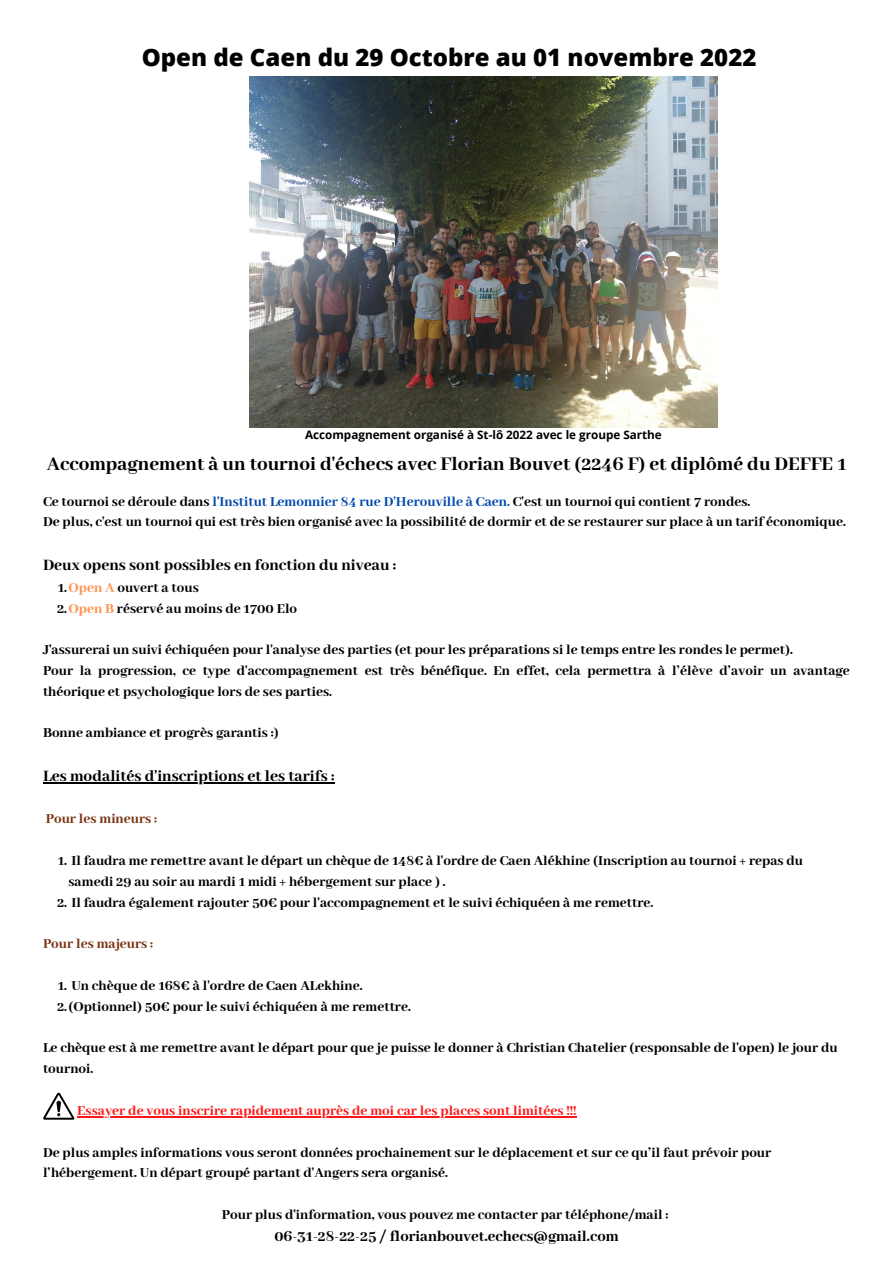
<style>
.page{position:relative;width:893px;height:1263px;background:#fff}
.page>*{position:absolute;margin:0;border:0;box-sizing:border-box;transform-origin:0 0}
.t1{font:800 24px "Open Sans";color:#000}
.t2{font:800 21px "Abhaya Libre";color:#000}
.t3{font:800 17.25px "Abhaya Libre";color:#000}
.t4{font:800 16.5px "Abhaya Libre";color:#000}
.t5{font:800 15px/20.9px "Abhaya Libre";color:#000}
.t6{font:800 15px "Abhaya Libre";color:#ff1616}
.t7{font:800 15px "Abhaya Libre";color:#7a3311}
.t8{font:700 11.7px "Open Sans";color:#000}
.s1{color:#004aad}
.s2{color:#ff914d}
</style>
<div class="page">
<hr style="left:43px;top:782px;width:291px;height:2px;background:#000">
<hr style="left:77px;top:1116px;width:499px;height:1px;background:#ff1616">
<svg style="left:43px;top:1093px;width:31px;height:27px"></svg>
<img style="left:249px;top:76px;width:469px;height:352px">
<h1 class="t1" style="left:142px;top:41px;width:616px">Open de Caen du 29 Octobre au 01 novembre 2022</h1>
<p class="t8" style="left:305px;top:426px;width:358px">Accompagnement organisé à St-lô 2022 avec le groupe Sarthe</p>
<h2 class="t2" style="left:47px;top:452px;width:801px">Accompagnement à un tournoi d'échecs avec Florian Bouvet (2246 F) et diplômé du DEFFE 1</h2>
<p class="t5" style="left:43px;top:491px;width:804px">Ce tournoi se déroule dans <span class="s1">l'Institut Lemonnier 84 rue D'Herouville à Caen.</span> C'est un tournoi qui contient 7 rondes.<br>De plus, c'est un tournoi qui est très bien organisé avec la possibilité de dormir et de se restaurer sur place à un tarif économique.</p>
<p class="t3" style="left:43px;top:556px;width:355px">Deux opens sont possibles en fonction du niveau :</p>
<p class="t5" style="left:57px;top:577px;width:242px">1.<span class="s2">Open A</span> ouvert a tous<br>2.<span class="s2">Open B</span> réservé au moins de 1700 Elo</p>
<p class="t5" style="left:43px;top:640px;width:808px">J'assurerai un suivi échiquéen pour l'analyse des parties (et pour les préparations si le temps entre les rondes le permet).<br>Pour la progression, ce type d'accompagnement est très bénéfique. En effet, cela permettra à l’élève d’avoir un avantage théorique et psychologique lors de ses parties.</p>
<p class="t5" style="left:43px;top:723px;width:237px">Bonne ambiance et progrès garantis :)</p>
<p class="t3" style="left:43px;top:767px;width:293px">Les modalités d'inscriptions et les tarifs :</p>
<p class="t7" style="left:46px;top:811px;width:113px">Pour les mineurs :</p>
<p class="t5" style="left:68px;top:851px;width:736px;text-indent:-11px">1. Il faudra me remettre avant le départ un chèque de 148€ à l'ordre de Caen Alékhine (Inscription au tournoi + repas du samedi 29 au soir au mardi 1 midi + hébergement sur place ) .</p>
<p class="t5" style="left:57px;top:892px;width:598px">2. Il faudra également rajouter 50€ pour l'accompagnement et le suivi échiquéen à me remettre.</p>
<p class="t7" style="left:43px;top:936px;width:112px">Pour les majeurs :</p>
<p class="t5" style="left:57px;top:976px;width:355px">1. Un chèque de 168€ à l'ordre de Caen ALekhine.<br>2.(Optionnel) 50€ pour le suivi échiquéen à me remettre.</p>
<p class="t5" style="left:43px;top:1038px;width:796px">Le chèque est à me remettre avant le départ pour que je puisse le donner à Christian Chatelier (responsable de l'open) le jour du tournoi.</p>
<p class="t6" style="left:77px;top:1102px;width:501px">Essayer de vous inscrire rapidement auprès de moi car les places sont limitées !!!</p>
<p class="t5" style="left:43px;top:1142px;width:730px">De plus amples informations vous seront données prochainement sur le déplacement et sur ce qu’il faut prévoir pour l’hébergement. Un départ groupé partant d'Angers sera organisé.</p>
<p class="t5" style="left:222px;top:1205px;width:448px">Pour plus d'information, vous pouvez me contacter par téléphone/mail :</p>
<p class="t4" style="left:274px;top:1227px;width:346px">06-31-28-22-25 / florianbouvet.echecs@gmail.com</p>
</div>
